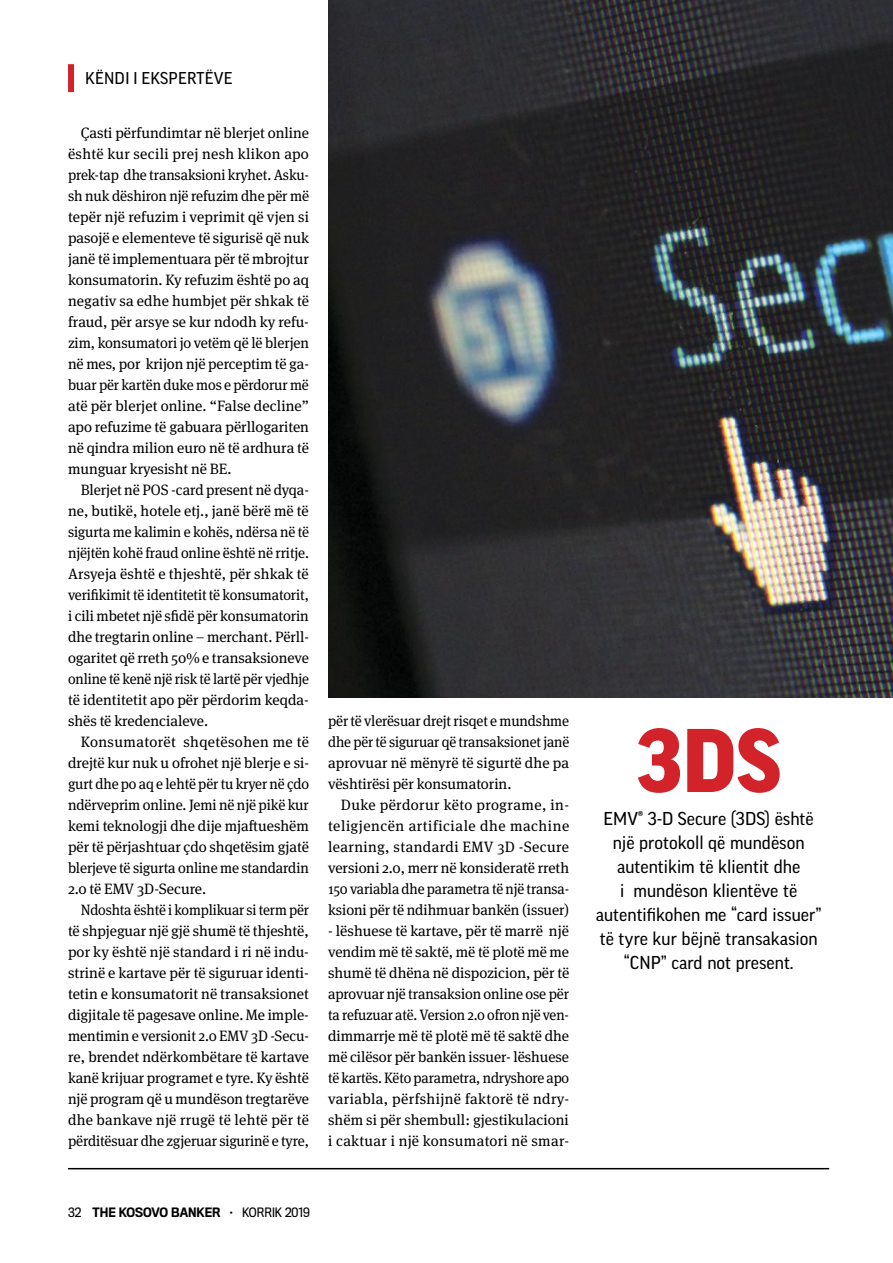
<style>
.page{position:relative;width:893px;height:1263px;background:#fff}
.page>*{position:absolute;margin:0;border:0;box-sizing:border-box;transform-origin:0 0}
.t1{font:900 87px "Good Pro";color:#d2232a}
.t2{font:18px/24px "Good Pro";color:#000;text-align:center}
.t3{font:16.5px "Good Pro";letter-spacing:.01em;color:#000}
.t4{font:15px/21px "Meta Serif Pro";color:#000;text-align:justify}
.t5{font:15px/21px "Meta Serif Pro";color:#000;text-align:justify;scale:.95 1}
.t6{font:15px/21px "Meta Serif Pro";color:#000;text-align:justify;scale:.96 1}
.t7{font:500 12px "Titling Gothic FB Narrow";color:#000}
.s1{font-weight:400}
</style>
<div class="page">
<div style="left:68px;top:64px;width:6px;height:28px;background:#d2232a"></div>
<hr style="left:68px;top:1168px;width:761px;height:1px;background:#000">
<img style="left:328px;top:0;width:565px;height:697px">
<p class="t3" style="left:85px;top:68px;width:149px">KËNDI I EKSPERTËVE</p>
<p class="t4" style="left:68px;top:122px;width:243px;text-indent:13px">Çasti përfundimtar në blerjet online është kur secili prej nesh klikon apo prek-tap dhe transaksioni kryhet. Asku&shy;sh nuk dëshiron një refuzim dhe për më tepër një refuzim i veprimit që vjen si pasojë e elementeve të sigurisë që nuk janë të implementuara për të mbrojtur konsumatorin. Ky refuzim është po aq negativ sa edhe humbjet për shkak të fraud, për arsye se kur ndodh ky refu&shy;zim, konsumatori jo vetëm që lë blerjen në mes, por krijon një perceptim të ga&shy;buar për kartën duke mos e përdorur më atë për blerjet online. “False decline” apo refuzime të gabuara përllogariten në qindra milion euro në të ardhura të munguar kryesisht në BE.</p>
<p class="t4" style="left:68px;top:479px;width:243px;text-indent:13px">Blerjet në POS -card present në dyqa&shy;ne, butikë, hotele etj., janë bërë më të sigurta me kalimin e kohës, ndërsa në të njëjtën kohë fraud online është në rritje.<br>Arsyeja është e thjeshtë, për shkak të verifikimit të identitetit të konsumatorit, i cili mbetet një sfidë për konsumatorin dhe tregtarin online – merchant. Përll&shy;ogaritet që rreth 50% e transaksioneve online të kenë një risk të lartë për vjedhje të identitetit apo për përdorim keqda&shy;shës të kredencialeve.</p>
<p class="t4" style="left:68px;top:731px;width:243px;text-indent:13px">Konsumatorët shqetësohen me të drejtë kur nuk u ofrohet një blerje e si&shy;gurt dhe po aq e lehtë për tu kryer në çdo ndërveprim online. Jemi në një pikë kur kemi teknologji dhe dije mjaftueshëm për të përjashtuar çdo shqetësim gjatë blerjeve të sigurta online me standardin 2.0 të EMV 3D-Secure.</p>
<p class="t5" style="left:68px;top:899px;width:255px;text-indent:13px">Ndoshta është i komplikuar si term për të shpjeguar një gjë shumë të thjeshtë, por ky është një standard i ri në indu&shy;strinë e kartave për të siguruar identi&shy;tetin e konsumatorit në transaksionet digjitale të pagesave online. Me imple&shy;mentimin e versionit 2.0 EMV 3D -Secu&shy;re, brendet ndërkombëtare të kartave kanë krijuar programet e tyre. Ky është një program që u mundëson tregtarëve dhe bankave një rrugë të lehtë për të përditësuar dhe zgjeruar sigurinë e tyre,</p>
<p class="t6" style="left:328px;top:710px;width:253px">për të vlerësuar drejt risqet e mundshme dhe për të siguruar që transaksionet janë aprovuar në mënyrë të sigurtë dhe pa vështirësi për konsumatorin.</p>
<p class="t4" style="left:328px;top:794px;width:243px;text-indent:13px">Duke përdorur këto programe, in&shy;teligjencën artificiale dhe machine learning, standardi EMV 3D -Secure versioni 2.0, merr në konsideratë rreth 150 variabla dhe parametra të një transa&shy;ksioni për të ndihmuar bankën (issuer)</p>
<p class="t4" style="left:328px;top:920px;width:243px">- lëshuese të kartave, për të marrë një vendim më të saktë, më të plotë më me shumë të dhëna në dispozicion, për të aprovuar një transaksion online ose për ta refuzuar atë. Version 2.0 ofron një ven&shy;dimmarrje më të plotë më të saktë dhe më cilësor për bankën issuer- lëshuese të kartës. Këto parametra, ndryshore apo variabla, përfshijnë faktorë të ndry&shy;shëm si për shembull: gjestikulacioni i caktuar i një konsumatori në smar-</p>
<p class="t7" style="left:68px;top:1205px;width:243px"><span class="s1">32</span> THE KOSOVO BANKER <span class="s1">• KORRIK 2019</span></p>
<h1 class="t1" style="left:636px;top:712px;width:147px">3DS</h1>
<p class="t2" style="left:596px;top:806px;width:227px">EMV® 3-D Secure (3DS) është një protokoll që mundëson autentikim të klientit dhe<br>i mundëson klientëve të autentifikohen me “card issuer” të tyre kur bëjnë transakasion “CNP” card not present.</p>
</div>
